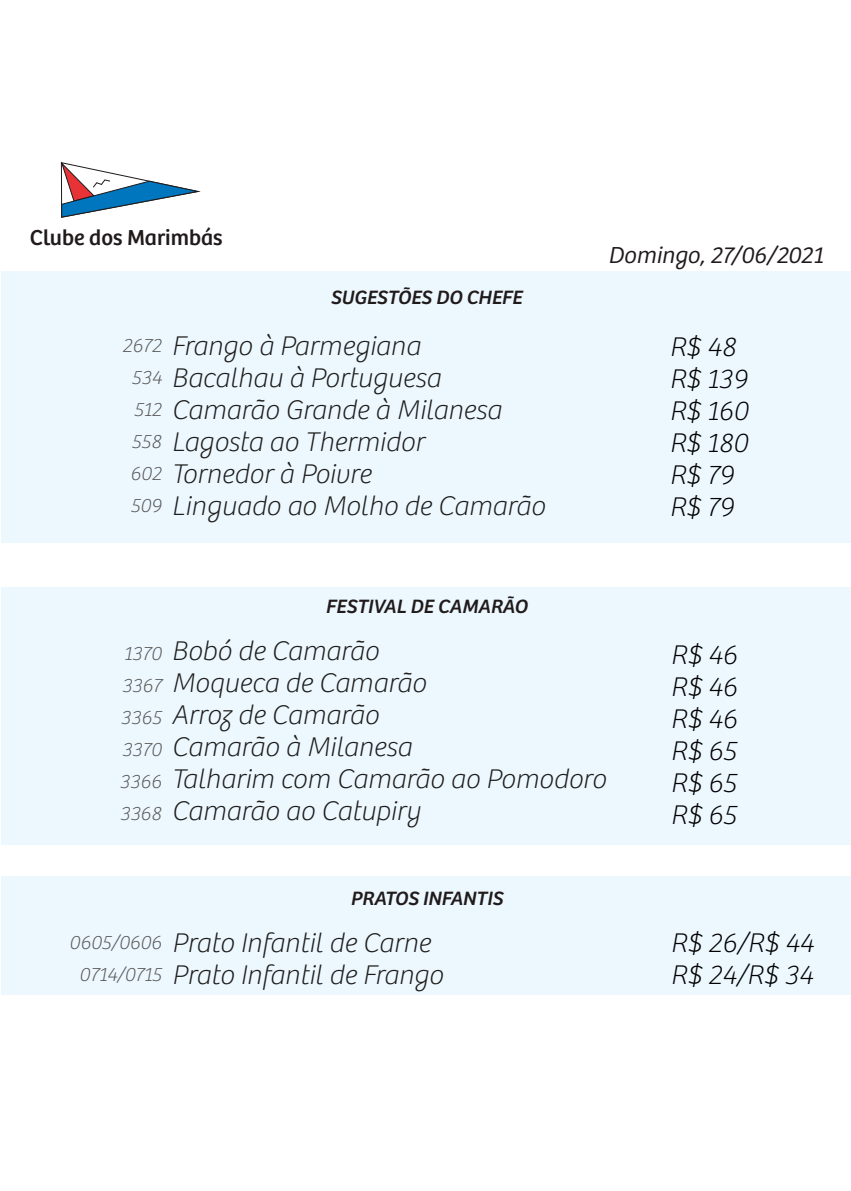
<style>
.page{position:relative;width:851px;height:1191px;background:#fff}
.page>*{position:absolute;margin:0;border:0;box-sizing:border-box;transform-origin:0 0}
.t1{font:italic 100 28px/32px "Bree";color:#1d1d1b}
.t2{font:italic 100 28px/32px "Bree";color:#010101}
.t3{font:italic 300 24px "Bree";color:#201a1b}
.t4{font:22.4px "Bree";color:#201a1b}
.t5{font:italic 100 20px/32px "Bree";color:#575756;text-align:center}
.t6{font:italic 20px "Bree";color:#201a1b}
</style>
<div class="page">
<div style="left:1px;top:272px;width:849px;height:271px;background:#ecf7fe"></div>
<div style="left:1px;top:587px;width:849px;height:258px;background:#ecf7fe"></div>
<div style="left:1px;top:876px;width:849px;height:119px;background:#ecf7fe"></div>
<svg style="left:60px;top:162px;width:141px;height:56px"></svg>
<p class="t4" style="left:30px;top:224px;width:194px">Clube dos Marimbás</p>
<p class="t3" style="left:608px;top:241px;width:216px">Domingo, 27/06/2021</p>
<p class="t6" style="left:330px;top:285px;width:193px">SUGESTÕES DO CHEFE</p>
<p class="t1" style="left:171px;top:330px;width:375px">Frango à Parmegiana<br>Bacalhau à Portuguesa<br>Camarão Grande à Milanesa<br>Lagosta ao Thermidor<br>Tornedor à Poivre<br>Linguado ao Molho de Camarão</p>
<p class="t5" style="left:122px;top:330px;width:41px">2672<br>534<br>512<br>558<br>602<br>509</p>
<p class="t2" style="left:669px;top:331px;width:80px">R$ 48<br>R$ 139<br>R$ 160<br>R$ 180<br>R$ 79<br>R$ 79</p>
<p class="t6" style="left:325px;top:595px;width:203px">FESTIVAL DE CAMARÃO</p>
<p class="t1" style="left:171px;top:635px;width:436px">Bobó de Camarão<br>Moqueca de Camarão<br>Arroz de Camarão<br>Camarão à Milanesa<br>Talharim com Camarão ao Pomodoro<br>Camarão ao Catupiry</p>
<p class="t5" style="left:120px;top:638px;width:43px;text-align:justify">1370<br>3367<br>3365<br>3370<br>3366<br>3368</p>
<p class="t2" style="left:670px;top:639px;width:68px;text-align:justify">R$ 46<br>R$ 46<br>R$ 46<br>R$ 65<br>R$ 65<br>R$ 65</p>
<p class="t6" style="left:350px;top:887px;width:154px">PRATOS INFANTIS</p>
<p class="t5" style="left:69px;top:927px;width:94px">0605/0606<br>0714/0715</p>
<p class="t2" style="left:670px;top:927px;width:144px">R$ 26/R$ 44<br>R$ 24/R$ 34</p>
<p class="t1" style="left:172px;top:927px;width:273px">Prato Infantil de Carne<br>Prato Infantil de Frango</p>
</div>
